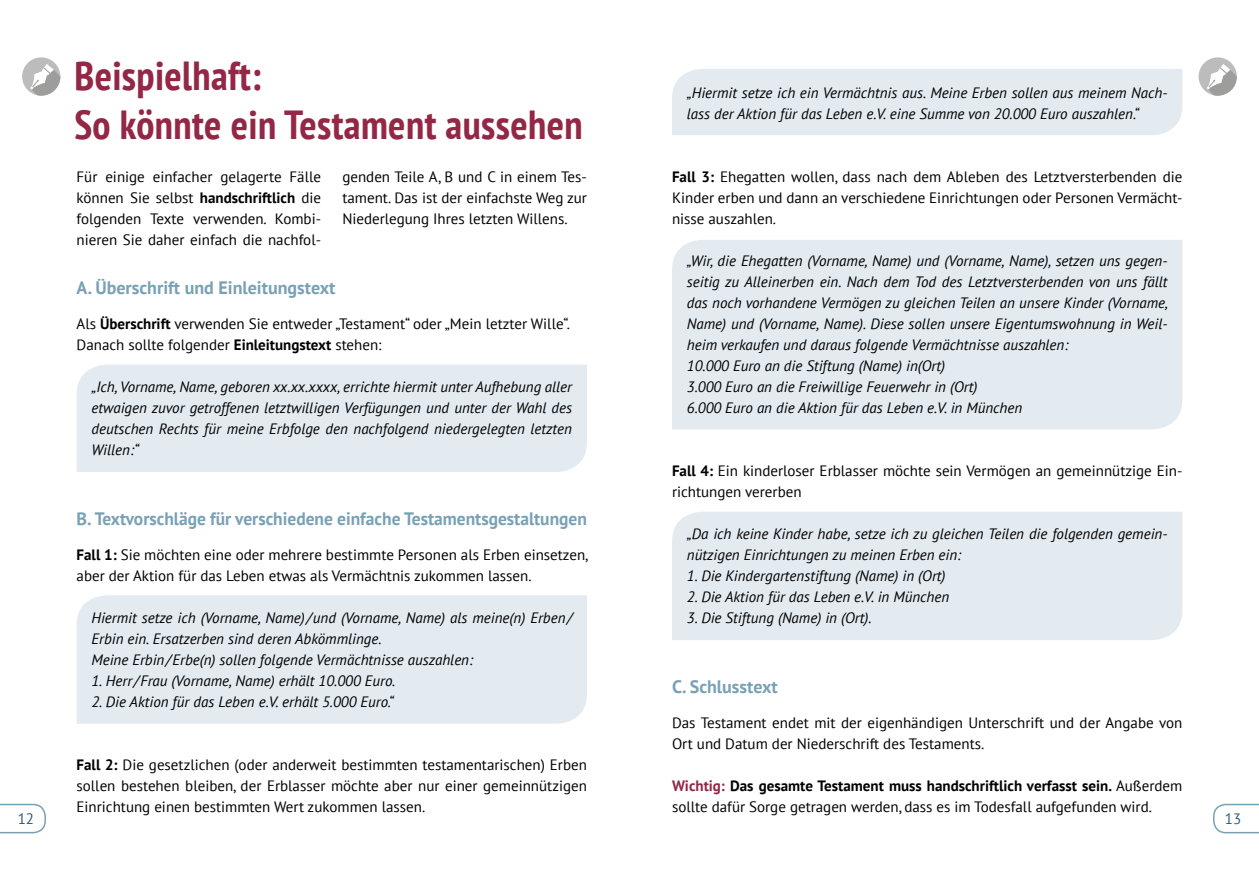
<style>
.page{position:relative;width:1259px;height:893px;background:#fff}
.page>*{position:absolute;margin:0;border:0;box-sizing:border-box;transform-origin:0 0}
.t1{font:700 condensed 40.5px/49.5px "PT Sans";letter-spacing:.01em;color:#932745}
.t2{font:700 18px "PT Sans";color:#79a1b5}
.t3{font:italic 15px/21px "PT Sans";color:#000}
.t4{font:15px/21px "PT Sans";color:#000}
.t5{font:15px "PT Sans";color:#2b597c}
.s1{font-weight:700}
.s2{font-weight:700;color:#932745}
</style>
<div class="page">
<svg style="left:0;top:803px;width:46px;height:31px"></svg>
<svg style="left:1213px;top:803px;width:46px;height:31px"></svg>
<div style="left:1198px;top:57px;width:38px;height:39px;background:#bcbcbc;border-radius:50%"></div>
<svg style="left:1207px;top:64px;width:29px;height:32px"></svg>
<div style="left:22px;top:57px;width:38px;height:39px;background:#bcbcbc;border-radius:50%"></div>
<svg style="left:30px;top:64px;width:30px;height:32px"></svg>
<div style="left:672px;top:240px;width:510px;height:189px;background:#e3ebf1"></div>
<div style="left:77px;top:595px;width:510px;height:129px;background:#e3ebf1"></div>
<div style="left:77px;top:365px;width:510px;height:107px;background:#e3ebf1"></div>
<div style="left:672px;top:69px;width:510px;height:66px;background:#e3ebf1"></div>
<div style="left:672px;top:512px;width:510px;height:128px;background:#e3ebf1"></div>
<h1 class="t1" style="left:74px;top:50px;width:510px">Beispielhaft:<br>So könnte ein Testament aussehen</h1>
<p class="t4" style="left:77px;top:165px;width:246px;text-align:justify">Für einige einfacher gelagerte Fälle können Sie selbst <span class="s1">handschriftlich</span> die folgenden Texte verwenden. Kombi&shy;nieren Sie daher einfach die nachfol-</p>
<p class="t4" style="left:342px;top:165px;width:246px;text-align:justify">genden Teile A, B und C in einem Tes&shy;tament. Das ist der einfachste Weg zur Niederlegung Ihres letzten Willens.</p>
<p class="t2" style="left:77px;top:276px;width:260px">A. Überschrift und Einleitungstext</p>
<p class="t4" style="left:77px;top:312px;width:495px">Als <span class="s1">Überschrift</span> verwenden Sie entweder „Testament“ oder „Mein letzter Wille“.<br>Danach sollte folgender <span class="s1">Einleitungstext</span> stehen:</p>
<p class="t3" style="left:91px;top:375px;width:482px;text-align:justify">„Ich, Vorname, Name, geboren xx.xx.xxxx, errichte hiermit unter Aufhebung aller etwaigen zuvor getroffenen letztwilligen Verfügungen und unter der Wahl des deutschen Rechts für meine Erbfolge den nachfolgend niedergelegten letzten Willen:“</p>
<p class="t3" style="left:687px;top:81px;width:482px">„Hiermit setze ich ein Vermächtnis aus. Meine Erben sollen aus meinem Nach&shy;lass der Aktion für das Leben e.V. eine Summe von 20.000 Euro auszahlen.“</p>
<p class="t4" style="left:672px;top:165px;width:512px;text-align:justify"><span class="s1">Fall 3:</span> Ehegatten wollen, dass nach dem Ableben des Letztversterbenden die Kinder erben und dann an verschiedene Einrichtungen oder Personen Vermächt&shy;nisse auszahlen.</p>
<p class="t3" style="left:687px;top:249px;width:482px">„Wir, die Ehegatten (Vorname, Name) und (Vorname, Name), setzen uns gegen&shy;seitig zu Alleinerben ein. Nach dem Tod des Letztversterbenden von uns fällt das noch vorhandene Vermögen zu gleichen Teilen an unsere Kinder (Vorname, Name) und (Vorname, Name). Diese sollen unsere Eigentumswohnung in Weil&shy;heim verkaufen und daraus folgende Vermächtnisse auszahlen:<br>10.000 Euro an die Stiftung (Name) in(Ort)<br>3.000 Euro an die Freiwillige Feuerwehr in (Ort)<br>6.000 Euro an die Aktion für das Leben e.V. in München</p>
<p class="t4" style="left:672px;top:459px;width:512px"><span class="s1">Fall 4:</span> Ein kinderloser Erblasser möchte sein Vermögen an gemeinnützige Ein&shy;richtungen vererben</p>
<p class="t3" style="left:687px;top:522px;width:482px">„Da ich keine Kinder habe, setze ich zu gleichen Teilen die folgenden gemein&shy;nützigen Einrichtungen zu meinen Erben ein:</p>
<p class="t3" style="left:687px;top:564px;width:260px">1. Die Kindergartenstiftung (Name) in (Ort)</p>
<p class="t3" style="left:687px;top:585px;width:264px">2. Die Aktion für das Leben e.V. in München</p>
<p class="t3" style="left:687px;top:606px;width:186px">3. Die Stiftung (Name) in (Ort).</p>
<p class="t2" style="left:77px;top:507px;width:512px">B. Textvorschläge für verschiedene einfache Testamentsgestaltungen</p>
<p class="t4" style="left:77px;top:543px;width:513px"><span class="s1">Fall 1:</span> Sie möchten eine oder mehrere bestimmte Personen als Erben einsetzen, aber der Aktion für das Leben etwas als Vermächtnis zukommen lassen.</p>
<p class="t3" style="left:91px;top:606px;width:482px">Hiermit setze ich (Vorname, Name)/und (Vorname, Name) als meine(n) Erben/<br>Erbin ein. Ersatzerben sind deren Abkömmlinge.<br>Meine Erbin/Erbe(n) sollen folgende Vermächtnisse auszahlen:</p>
<p class="t3" style="left:91px;top:669px;width:305px">1. Herr/Frau (Vorname, Name) erhält 10.000 Euro.</p>
<p class="t3" style="left:91px;top:690px;width:304px">2. Die Aktion für das Leben e.V. erhält 5.000 Euro.“</p>
<p class="t2" style="left:672px;top:675px;width:107px">C. Schlusstext</p>
<p class="t4" style="left:672px;top:711px;width:512px">Das Testament endet mit der eigenhändigen Unterschrift und der Angabe von<br>Ort und Datum der Niederschrift des Testaments.</p>
<p class="t4" style="left:672px;top:774px;width:512px"><span class="s2">Wichtig:</span> <span class="s1">Das gesamte Testament muss handschriftlich verfasst sein.</span> Außerdem sollte dafür Sorge getragen werden, dass es im Todesfall aufgefunden wird.</p>
<p class="t4" style="left:77px;top:753px;width:512px;text-align:justify"><span class="s1">Fall 2:</span> Die gesetzlichen (oder anderweit bestimmten testamentarischen) Erben sollen bestehen bleiben, der Erblasser möchte aber nur einer gemeinnützigen Einrichtung einen bestimmten Wert zukommen lassen.</p>
<p class="t5" style="left:18px;top:809px;width:18px">12</p>
<p class="t5" style="left:1225px;top:809px;width:18px">13</p>
</div>
